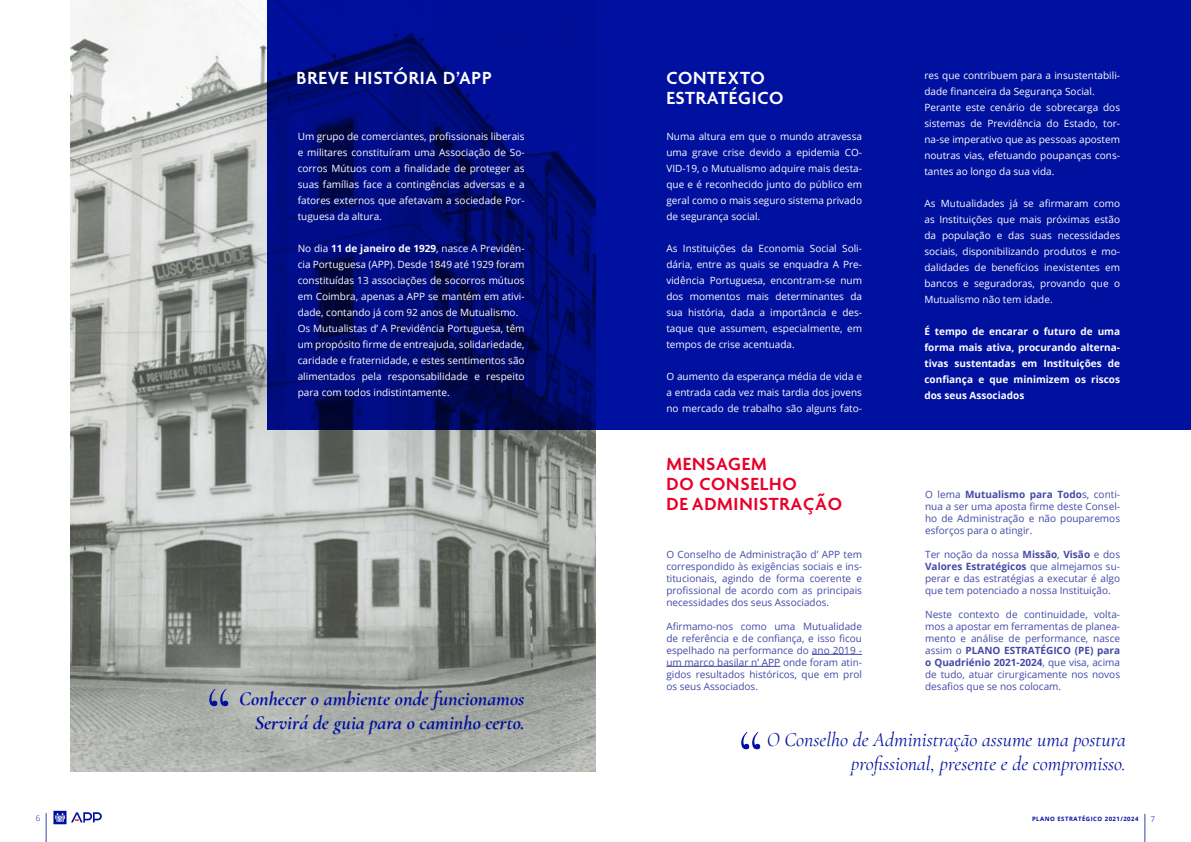
<style>
.page{position:relative;width:1191px;height:842px;background:#fff}
.page>*{position:absolute;margin:0;border:0;box-sizing:border-box;transform-origin:0 0}
.t1{font:300 78px "Cormorant Garamond";color:#00109f}
.t2{font:italic 20px "Cormorant Garamond";color:#00109f}
.t3{font:italic 700 20px "Cormorant Garamond";color:#00109f}
.t4{font:600 19px/20px "Agenda";letter-spacing:.04em;color:#fff}
.t5{font:600 19px/20px "Agenda";letter-spacing:.04em;color:#e8002a}
.t6{font:10px/16px "Open Sans";color:#fff;text-align:justify}
.t7{font:10px/12px "Open Sans";color:#4349a7;text-align:justify}
.t8{font:700 10px/16px "Open Sans";color:#fff;text-align:justify}
.t9{font:300 8px "Open Sans";color:#00109f}
.t10{font:700 6px "Open Sans";letter-spacing:.08em;color:#00109f}
.s1{font-weight:700}
</style>
<div class="page">
<img style="left:71px;top:0;width:524px;height:771px">
<svg style="left:268px;top:0;width:353px;height:430px;background:#000c7b"></svg>
<div style="left:621px;top:0;width:570px;height:430px;background:#00109f"></div>
<svg style="left:46px;top:813px;width:1px;height:29px"></svg>
<svg style="left:1144px;top:814px;width:1px;height:28px"></svg>
<svg style="left:53px;top:811px;width:49px;height:13px"></svg>
<hr style="left:812px;top:654px;width:50px;height:1px;background:#4349a7">
<hr style="left:666px;top:666px;width:114px;height:1px;background:#4349a7">
<h3 class="t4" style="left:297px;top:70px;width:197px">BREVE HISTÓRIA D’APP</h3>
<h3 class="t4" style="left:666px;top:70px;width:119px">CONTEXTO<br>ESTRATÉGICO</h3>
<p class="t6" style="left:666px;top:128px;width:197px">Numa altura em que o mundo atravessa uma grave crise devido a epidemia CO-VID-19, o Mutualismo adquire mais desta&shy;que e é reconhecido junto do público em geral como o mais seguro sistema privado de segurança social.</p>
<p class="t6" style="left:666px;top:240px;width:197px">As Instituições da Economia Social Soli&shy;dária, entre as quais se enquadra A Pre&shy;vidência Portuguesa, encontram-se num dos momentos mais determinantes da sua história, dada a importância e des&shy;taque que assumem, especialmente, em tempos de crise acentuada.</p>
<p class="t6" style="left:666px;top:368px;width:197px">O aumento da esperança média de vida e a entrada cada vez mais tardia dos jovens no mercado de trabalho são alguns fato-</p>
<p class="t6" style="left:298px;top:128px;width:228px">Um grupo de comerciantes, profissionais liberais e militares constituíram uma Associação de So&shy;corros Mútuos com a finalidade de proteger as suas famílias face a contingências adversas e a fatores externos que afetavam a sociedade Por&shy;tuguesa da altura.</p>
<p class="t6" style="left:298px;top:240px;width:228px;text-align:left">No dia <span class="s1">11 de janeiro de 1929</span>, nasce A Previdên&shy;cia Portuguesa (APP). Desde 1849 até 1929 foram constituídas 13 associações de socorros mútuos em Coimbra, apenas a APP se mantém em ativi&shy;dade, contando já com 92 anos de Mutualismo.<br>Os Mutualistas d’ A Previdência Portuguesa, têm um propósito firme de entreajuda, solidariedade, caridade e fraternidade, e estes sentimentos são alimentados pela responsabilidade e respeito para com todos indistintamente.</p>
<p class="t6" style="left:924px;top:67px;width:197px;text-align:left">res que contribuem para a insustentabili&shy;dade financeira da Segurança Social.<br>Perante este cenário de sobrecarga dos sistemas de Previdência do Estado, tor&shy;na-se imperativo que as pessoas apostem noutras vias, efetuando poupanças cons&shy;tantes ao longo da sua vida.</p>
<p class="t6" style="left:924px;top:195px;width:197px">As Mutualidades já se afirmaram como as Instituições que mais próximas estão da população e das suas necessidades sociais, disponibilizando produtos e mo&shy;dalidades de benefícios inexistentes em bancos e seguradoras, provando que o Mutualismo não tem idade.</p>
<p class="t8" style="left:924px;top:323px;width:197px">É tempo de encarar o futuro de uma forma mais ativa, procurando alterna&shy;tivas sustentadas em Instituições de confiança e que minimizem os riscos dos seus Associados</p>
<h1 class="t1" style="left:207px;top:666px;width:25px">“</h1>
<h2 class="t3" style="left:239px;top:686px;width:287px">Conhecer o ambiente onde funcionamos</h2>
<h2 class="t3" style="left:255px;top:710px;width:271px">Servirá de guia para o caminho certo.</h2>
<h3 class="t5" style="left:666px;top:455px;width:177px">MENSAGEM<br>DO CONSELHO<br>DE ADMINISTRAÇÃO</h3>
<p class="t7" style="left:666px;top:548px;width:197px">O Conselho de Administração d’ APP tem correspondido às exigências sociais e ins&shy;titucionais, agindo de forma coerente e profissional de acordo com as principais necessidades dos seus Associados.</p>
<p class="t7" style="left:666px;top:620px;width:197px">Afirmamo-nos como uma Mutualidade de referência e de confiança, e isso ficou espelhado na performance do ano 2019 - um marco basilar n’ APP onde foram atin&shy;gidos resultados históricos, que em prol os seus Associados.</p>
<p class="t7" style="left:925px;top:488px;width:196px">O lema <span class="s1">Mutualismo para Todo</span>s, conti&shy;nua a ser uma aposta firme deste Consel&shy;ho de Administração e não pouparemos esforços para o atingir.</p>
<p class="t7" style="left:925px;top:548px;width:196px">Ter noção da nossa <span class="s1">Missão</span>, <span class="s1">Visão</span> e dos <span class="s1">Valores Estratégicos</span> que almejamos su&shy;perar e das estratégias a executar é algo que tem potenciado a nossa Instituição.</p>
<p class="t7" style="left:925px;top:608px;width:196px">Neste contexto de continuidade, volta&shy;mos a apostar em ferramentas de planea&shy;mento e análise de performance, nasce assim o <span class="s1">PLANO ESTRATÉGICO (PE) para o Quadriénio 2021-2024</span>, que visa, acima de tudo, atuar cirurgicamente nos novos desafios que se nos colocam.</p>
<h2 class="t2" style="left:767px;top:728px;width:360px">O Conselho de Administração assume uma postura</h2>
<h1 class="t1" style="left:739px;top:709px;width:25px">“</h1>
<h2 class="t2" style="left:851px;top:752px;width:276px">profissional, presente e de compromisso.</h2>
<p class="t9" style="left:36px;top:812px;width:6px">6</p>
<p class="t10" style="left:1032px;top:815px;width:108px">PLANO ESTRATÉGICO 2021/2024</p>
<p class="t9" style="left:1150px;top:813px;width:6px">7</p>
</div>
